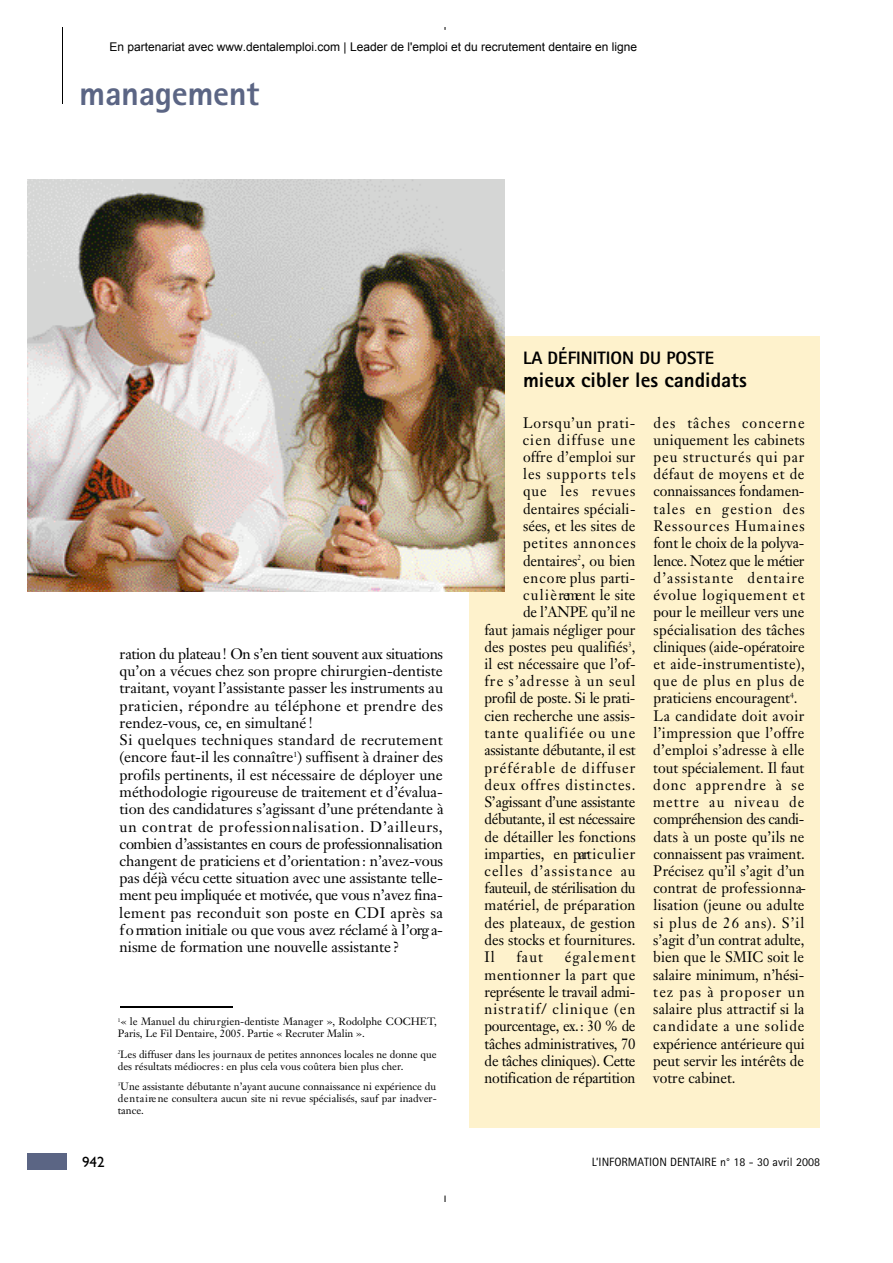
<style>
.page{position:relative;width:893px;height:1263px;background:#fff}
.page>*{position:absolute;margin:0;border:0;box-sizing:border-box;transform-origin:0 0}
.t1{font:800 34.5px "Rotis Sans Serif";color:#5b6584}
.t2{font:800 21px "Rotis Sans Serif";color:#000}
.t3{font:800 18px "Rotis Sans Serif";color:#000}
.t4{font:15px/17.2px "Janson Text";color:#000;text-align:justify;scale:.95 1}
.t5{font:15px/17.2px "Janson Text";color:#000}
.t6{font:15px "Janson Text";letter-spacing:.07em;color:#000;scale:.95 1}
.t7{font:15px "Janson Text";letter-spacing:.02em;color:#000;scale:.95 1}
.t8{font:15px "Janson Text";letter-spacing:-.03em;color:#000;scale:.95 1}
.t9{font:15px "Janson Text";letter-spacing:.075em;color:#000;scale:.95 1}
.t10{font:15px "Janson Text";letter-spacing:-.025em;color:#000;scale:.95 1}
.t11{font:15px "Janson Text";letter-spacing:.06em;color:#000;scale:.95 1}
.t12{font:15px "Gill Sans";color:#000}
.t13{font:12px "Arial";color:#000}
.t14{font:12px "Rotis Sans Serif";color:#000}
.t15{font:10.5px/11.9px "Janson Text";color:#000}
</style>
<div class="page">
<div style="left:27px;top:1153px;width:40px;height:17px;background:#5b6584"></div>
<hr style="left:62px;top:27px;width:1px;height:76px;background:#000">
<div style="left:469px;top:336px;width:350px;height:792px;background:#fef2cc"></div>
<hr style="left:120px;top:1006px;width:112px;height:2px;background:#000">
<img style="left:27px;top:179px;width:477px;height:413px">
<svg style="left:444px;top:1195px;width:2px;height:6px"></svg>
<p class="t13" style="left:109px;top:39px;width:529px">En partenariat avec www.dentalemploi.com | Leader de l'emploi et du recrutement dentaire en ligne</p>
<h1 class="t1" style="left:79px;top:82px;width:181px">m a n a g e m e n t</h1>
<p class="t5" style="left:119px;top:647px;width:326px">ration du plateau! On s’en tient souvent aux situations qu’on a vécues chez son propre chirurgien-dentiste traitant, voyant l’assistante passer les instruments au praticien, répondre au téléphone et pre n d re des rendez-vous, ce, en simultané !<br>Si quelques techniques standard de re c ru te m e n t (e n c o re faut-il les connaître<sup>1</sup>) suffisent à drainer des profils pertinents, il est nécessaire de déployer une méthodologie rigoureuse de traitement et d’évalua&shy;tion des candidatures s’agissant d’une prétendante à un contrat de professionnalisation. D’ailleurs, combien d’assistantes en cours de pro fe ssio n n a lisa tio n changent de praticiens et d’orientation: n’avez-vous pas déjà vécu cette situation avec une assistante telle&shy;ment peu impliquée et motivée, que vous n’avez fina&shy;lement pas reconduit son poste en CDI après sa f o rmation initiale ou que vous avez réclamé à l’org a&shy;nisme de formation une nouvelle assistante ?</p>
<p class="t15" style="left:118px;top:1017px;width:320px"><sup>1</sup>« le Manuel du chiru rgien-dentiste Manager », Rodolphe COCHET,<br>Paris, Le Fil Dentaire, 2005. Partie « Recruter Malin ».</p>
<p class="t15" style="left:118px;top:1049px;width:320px;line-height:12.3px"><sup>2</sup>Les diffuser dans les journaux de petites annonces locales ne donne que des résultats médiocres : en plus cela vous coûtera bien plus cher.</p>
<p class="t15" style="left:118px;top:1082px;width:320px;text-align:justify"><sup>3</sup>Une assistante débutante n’ayant aucune connaissance ni expérience du d e n t a ire ne consultera aucun site ni revue spécialisés, sauf par inadver&shy;tance.</p>
<p class="t3" style="left:523px;top:352px;width:193px">LA DÉFINITION DU POSTE</p>
<h2 class="t2" style="left:523px;top:372px;width:225px">mieux cibler les candidats</h2>
<p class="t11" style="left:523px;top:416px;width:120px">Lorsqu’un prati-</p>
<p class="t9" style="left:523px;top:433px;width:120px">cien diffuse une</p>
<p class="t7" style="left:523px;top:450px;width:120px">o ffre d’emploi sur</p>
<p class="t9" style="left:523px;top:468px;width:120px">les supports tels</p>
<p class="t4" style="left:523px;top:484px;width:120px">que les re v u e s</p>
<p class="t4" style="left:523px;top:501px;width:120px">d e n ta ires spéciali-</p>
<p class="t4" style="left:523px;top:519px;width:120px">sées, et les sites de</p>
<p class="t6" style="left:523px;top:537px;width:120px">petites annonces</p>
<p class="t4" style="left:523px;top:553px;width:120px">dentaires<sup>2</sup>, ou bien</p>
<p class="t7" style="left:523px;top:571px;width:120px">e n c o re plus parti-</p>
<p class="t4" style="left:523px;top:588px;width:120px">c u l i è rement le site</p>
<p class="t4" style="left:523px;top:605px;width:120px">de l’ANPE qu’il ne</p>
<p class="t4" style="left:484px;top:622px;width:160px">faut jamais négliger pour</p>
<p class="t4" style="left:484px;top:639px;width:160px">des postes peu qualifiés<sup>3</sup>,</p>
<p class="t4" style="left:484px;top:657px;width:161px">il est nécessaire que l’of-</p>
<p class="t6" style="left:484px;top:675px;width:160px">f re s’adresse à un seul</p>
<p class="t10" style="left:484px;top:692px;width:160px">p rofil de poste. Si le prati-</p>
<p class="t4" style="left:484px;top:708px;width:160px">cien recherche une assis-</p>
<p class="t6" style="left:484px;top:727px;width:160px">tante qualifiée ou une</p>
<p class="t4" style="left:484px;top:743px;width:160px">assistante débutante, il est</p>
<p class="t6" style="left:484px;top:761px;width:160px">préférable de diff u s e r</p>
<p class="t6" style="left:484px;top:778px;width:160px">deux off res distinctes.</p>
<p class="t4" style="left:484px;top:795px;width:161px">S’agissant d’une assistante</p>
<p class="t8" style="left:484px;top:813px;width:160px">débutante, il est nécessaire</p>
<p class="t4" style="left:484px;top:829px;width:161px">de détailler les fonctions</p>
<p class="t4" style="left:484px;top:846px;width:160px">im p a rties, en part ic u lie r</p>
<p class="t9" style="left:484px;top:864px;width:160px">celles d’assistance au</p>
<p class="t8" style="left:484px;top:882px;width:160px">fauteuil, de stérilisation du</p>
<p class="t7" style="left:484px;top:899px;width:160px">matériel, de préparation</p>
<p class="t7" style="left:484px;top:916px;width:160px">des plateaux, de gestion</p>
<p class="t4" style="left:484px;top:933px;width:160px">des stocks et fournitures.</p>
<p class="t4" style="left:484px;top:950px;width:12px">Il</p>
<p class="t4" style="left:516px;top:950px;width:29px">faut</p>
<p class="t4" style="left:484px;top:950px;width:161px;text-indent:80px">également mentionner la part que représente le travail admi&shy;nistratif/ clinique (en p o u rcentage, ex.: 30 % de tâches administratives, 70 de tâches cliniques). Cette notification de répartitio n</p>
<p class="t4" style="left:653px;top:415px;width:162px;text-align:left">des tâches concern e uniquement les cabinets peu structurés qui par défaut de moyens et de connaissances fondamen&shy;tales en gestion des<br>R e s s o u rces Humaines font le choix de la polyva&shy;lence. Notez que le métier d’assistante dentaire évolue logiquement et pour le meilleur vers une spécialisation des tâches cliniques (aide-opératoire et aide-instru m e n t is t e ), que de plus en plus de praticiens encouragent<sup>4</sup>.<br>La candidate doit avoir l’im p ression que l’offre d’emploi s’adresse à elle tout spécialement. Il faut donc appre n d re à se m e t t re au niveau de compréhension des candi&shy;dats à un poste qu’ils ne connaissent pas vraiment.<br>Précisez qu’il s’agit d’un contrat de pro fe s s io n n a&shy;lisation (jeune ou adulte si plus de 26 ans). S’il s’agit d’un contrat adulte, bien que le SMIC soit le sa la ire minimum, n’hési&shy;tez pas à proposer un s a la ire plus attractif si la candidate a une solide expérience antérieure qui peut servir les intérêts de votre cabinet.</p>
<p class="t12" style="left:82px;top:1157px;width:24px">942</p>
<p class="t14" style="left:591px;top:1157px;width:230px">L’INFORMATION DENTAIRE n° 18 - 30 avril 2008</p>
</div>
